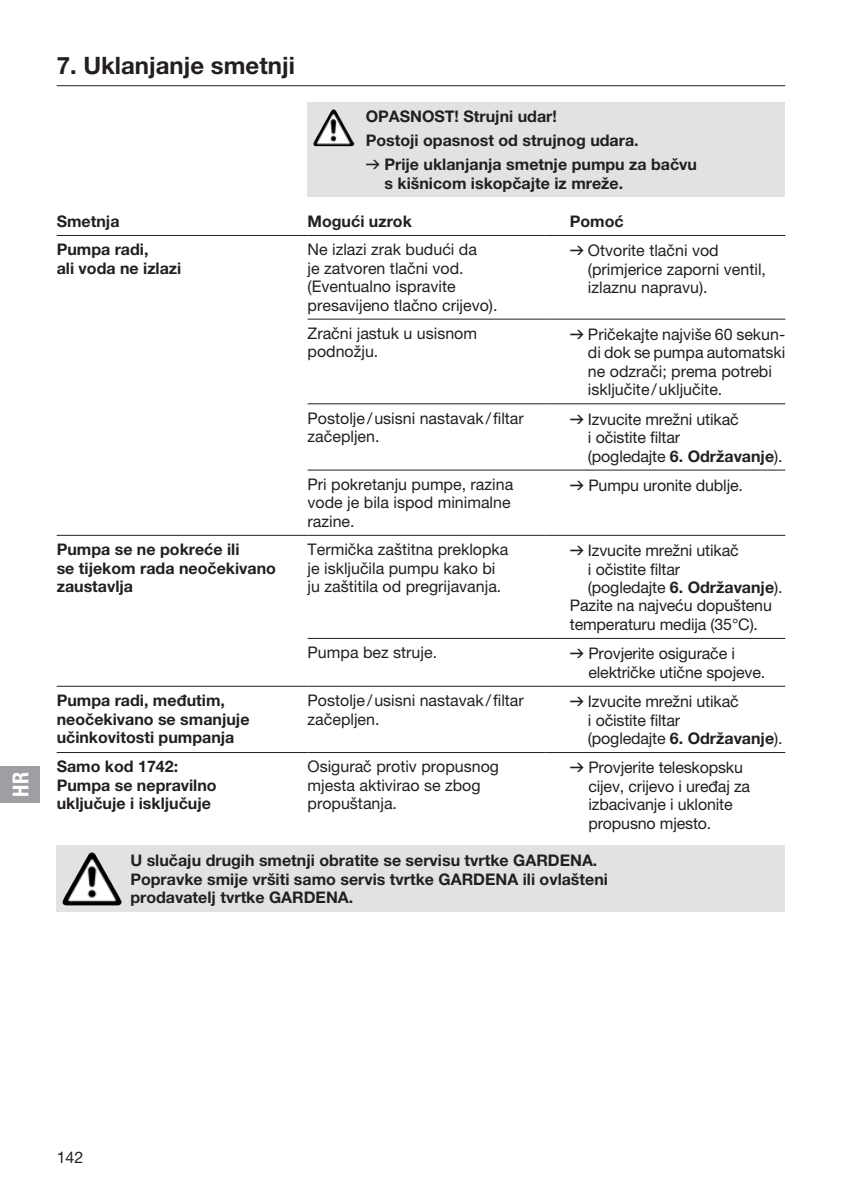
<style>
.page{position:relative;width:842px;height:1191px;background:#fff}
.page>*{position:absolute;margin:0;border:0;box-sizing:border-box;transform-origin:0 0}
.t1{font:700 24px "GARDENA Pro";color:#231f20}
.t2{font:22px "GARDENA Pro Bo Cond";color:#fff}
.t3{font:16px/18.4px "GARDENA Pro";color:#231f20}
.t4{font:700 16px/18.4px "GARDENA Pro";color:#231f20}
.s1{font-family:"Formdruck";font-weight:400}
.s2{font-family:"Formdruck"}
.s3{font-weight:700}
</style>
<div class="page">
<div style="left:308px;top:102px;width:477px;height:95px;background:#e1e2e4"></div>
<hr style="left:57px;top:85px;width:728px;height:1px;background:#231f20">
<img style="left:315px;top:109px;width:18px;height:31px">
<hr style="left:57px;top:686px;width:251px;height:1px;background:#231f20">
<hr style="left:308px;top:686px;width:238px;height:1px;background:#231f20">
<hr style="left:57px;top:752px;width:251px;height:1px;background:#231f20">
<hr style="left:57px;top:235px;width:251px;height:1px;background:#231f20">
<hr style="left:308px;top:235px;width:238px;height:1px;background:#231f20">
<hr style="left:546px;top:235px;width:239px;height:1px;background:#231f20">
<hr style="left:308px;top:319px;width:238px;height:1px;background:#231f20">
<hr style="left:546px;top:319px;width:239px;height:1px;background:#231f20">
<hr style="left:308px;top:403px;width:238px;height:1px;background:#231f20">
<hr style="left:546px;top:403px;width:239px;height:1px;background:#231f20">
<hr style="left:57px;top:535px;width:251px;height:1px;background:#231f20">
<hr style="left:308px;top:535px;width:238px;height:1px;background:#231f20">
<hr style="left:546px;top:535px;width:239px;height:1px;background:#231f20">
<hr style="left:308px;top:470px;width:238px;height:1px;background:#231f20">
<hr style="left:546px;top:470px;width:239px;height:1px;background:#231f20">
<hr style="left:308px;top:638px;width:238px;height:1px;background:#231f20">
<hr style="left:546px;top:638px;width:239px;height:1px;background:#231f20">
<hr style="left:546px;top:686px;width:239px;height:1px;background:#231f20">
<hr style="left:308px;top:752px;width:238px;height:1px;background:#231f20">
<hr style="left:546px;top:752px;width:239px;height:1px;background:#231f20">
<div style="left:57px;top:845px;width:728px;height:66px;background:#e1e2e4"></div>
<img style="left:64px;top:852px;width:27px;height:45px">
<div style="left:0;top:766px;width:40px;height:36px;background:#9d9fa2"></div>
<h2 class="t2" style="left:7px;top:796px;width:26px;rotate:-90deg">HR</h2>
<h1 class="t1" style="left:57px;top:50px;width:240px">7. Uklanjanje smetnji</h1>
<p class="t4" style="left:366px;top:104px;width:333px;line-height:24px">OPASNOST! Strujni udar!<br>Postoji opasnost od strujnog udara.<br><span class="s1">v</span> Prije uklanjanja smetnje pumpu za bačvu</p>
<p class="t4" style="left:384px;top:173px;width:240px">s kišnicom iskopčajte iz mreže.</p>
<p class="t4" style="left:57px;top:212px;width:64px">Smetnja</p>
<p class="t4" style="left:308px;top:212px;width:106px">Mogući uzrok</p>
<p class="t4" style="left:570px;top:212px;width:55px">Pomoć</p>
<p class="t4" style="left:57px;top:240px;width:126px">Pumpa radi,<br>ali voda ne izlazi</p>
<p class="t3" style="left:308px;top:240px;width:191px">Ne izlazi zrak budući da<br>je zatvoren tlačni vod. (Eventualno ispravite presavijeno tlačno crijevo).</p>
<p class="t3" style="left:588px;top:241px;width:180px;text-indent:-18px"><span class="s2">v</span> Otvorite tlačni vod (primjerice zaporni ventil, izlaznu napravu).</p>
<p class="t3" style="left:308px;top:324px;width:171px">Zračni jastuk u usisnom podnožju.</p>
<p class="t3" style="left:588px;top:325px;width:199px;text-indent:-18px"><span class="s2">v</span> Pričekajte najviše 60 sekun&shy;di dok se pumpa automatski ne odzrači; prema potrebi isključite/uključite.</p>
<p class="t3" style="left:308px;top:408px;width:218px">Postolje/usisni nastavak/filtar začepljen.</p>
<p class="t3" style="left:588px;top:409px;width:196px;text-indent:-18px"><span class="s2">v</span> Izvucite mrežni utikač<br>i očistite filtar<br>(pogledajte <span class="s3">6. Održavanje</span>).</p>
<p class="t3" style="left:308px;top:475px;width:207px">Pri pokretanju pumpe, razina vode je bila ispod minimalne razine.</p>
<p class="t3" style="left:570px;top:476px;width:175px"><span class="s2">v</span> Pumpu uronite dublje.</p>
<p class="t4" style="left:57px;top:540px;width:221px">Pumpa se ne pokreće ili<br>se tijekom rada neočekivano zaustavlja</p>
<p class="t3" style="left:308px;top:540px;width:202px">Termička zaštitna preklopka je isključila pumpu kako bi ju zaštitila od pregrijavanja.</p>
<p class="t3" style="left:570px;top:541px;width:170px"><span class="s2">v</span> Izvucite mrežni utikač</p>
<p class="t3" style="left:588px;top:559px;width:94px">i očistite filtar</p>
<p class="t3" style="left:588px;top:578px;width:196px">(pogledajte <span class="s3">6. Održavanje</span>).</p>
<p class="t3" style="left:570px;top:596px;width:204px">Pazite na najveću dopuštenu</p>
<p class="t3" style="left:570px;top:615px;width:190px">temperaturu medija (35°C).</p>
<p class="t3" style="left:308px;top:643px;width:131px">Pumpa bez struje.</p>
<p class="t3" style="left:588px;top:644px;width:178px;text-indent:-19px"><span class="s2">v</span> Provjerite osigurače i električke utične spojeve.</p>
<p class="t4" style="left:57px;top:691px;width:194px">Pumpa radi, međutim, neočekivano se smanjuje učinkovitosti pumpanja</p>
<p class="t3" style="left:308px;top:691px;width:218px">Postolje/usisni nastavak/filtar začepljen.</p>
<p class="t3" style="left:588px;top:692px;width:196px;text-indent:-18px"><span class="s2">v</span> Izvucite mrežni utikač<br>i očistite filtar<br>(pogledajte <span class="s3">6. Održavanje</span>).</p>
<p class="t4" style="left:57px;top:757px;width:161px">Samo kod 1742:<br>Pumpa se nepravilno uključuje i isključuje</p>
<p class="t3" style="left:308px;top:757px;width:193px">Osigurač protiv propusnog mjesta aktivirao se zbog propuštanja.</p>
<p class="t3" style="left:588px;top:758px;width:163px;text-indent:-19px"><span class="s2">v</span> Provjerite teleskopsku cijev, crijevo i uređaj za izbacivanje i uklonite propusno mjesto.</p>
<p class="t4" style="left:130px;top:851px;width:479px">U slučaju drugih smetnji obratite se servisu tvrtke GARDENA.<br>Popravke smije vršiti samo servis tvrtke GARDENA ili ovlašteni prodavatelj tvrtke GARDENA.</p>
<p class="t3" style="left:57px;top:1147px;width:28px">142</p>
</div>
